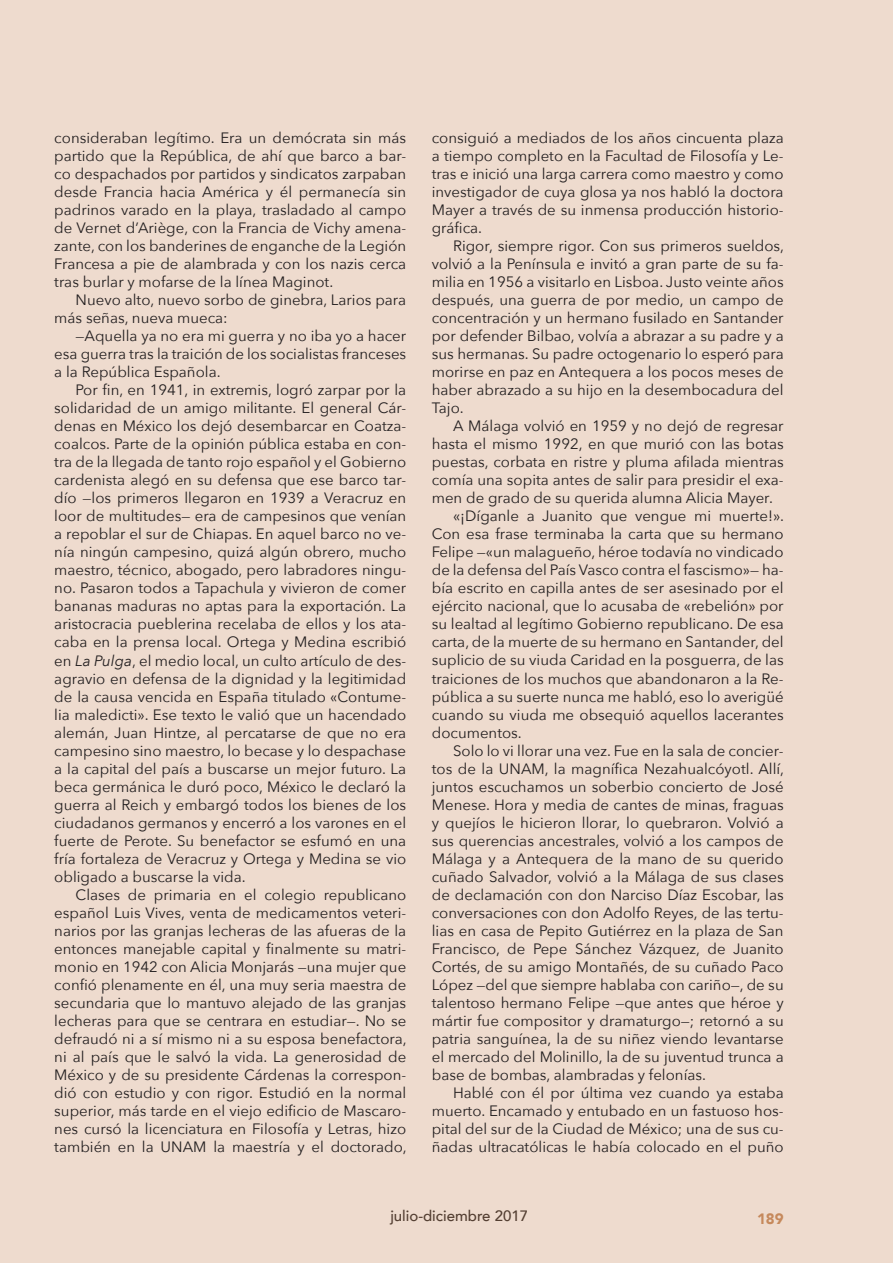
<style>
.page{position:relative;width:893px;height:1263px;background:#eedbce}
.page>*{position:absolute;margin:0;border:0;box-sizing:border-box;transform-origin:0 0}
.t1{font:15px/18px "Avenir Next";color:#231f20;text-align:justify}
.t2{font:500 15px "Avenir";color:#231f20}
.t3{font:900 15px "Avenir";color:#c6895c}
.s1{font-style:italic}
</style>
<div class="page">
<p class="t1" style="left:54px;top:128px;width:353px">consideraban legítimo. Era un demócrata sin más partido que la República, de ahí que barco a bar&shy;co despachados por partidos y sindicatos zarpaban desde Francia hacia América y él permanecía sin padrinos varado en la playa, trasladado al campo de Vernet d’Ariège, con la Francia de Vichy amena&shy;zante, con los banderines de enganche de la Legión Francesa a pie de alambrada y con los nazis cerca tras burlar y mofarse de la línea Maginot.</p>
<p class="t1" style="left:54px;top:290px;width:353px;text-indent:21px">Nuevo alto, nuevo sorbo de ginebra, Larios para más señas, nueva mueca:</p>
<p class="t1" style="left:54px;top:326px;width:353px;text-indent:21px">—Aquella ya no era mi guerra y no iba yo a hacer esa guerra tras la traición de los socialistas franceses a la República Española.</p>
<p class="t1" style="left:54px;top:380px;width:353px;text-indent:21px">Por fin, en 1941, in extremis, logró zarpar por la solidaridad de un amigo militante. El general Cár&shy;denas en México los dejó desembarcar en Coatza&shy;coalcos. Parte de la opinión pública estaba en con&shy;tra de la llegada de tanto rojo español y el Gobierno cardenista alegó en su defensa que ese barco tar&shy;dío —los primeros llegaron en 1939 a Veracruz en loor de multitudes— era de campesinos que venían a repoblar el sur de Chiapas. En aquel barco no ve&shy;nía ningún campesino, quizá algún obrero, mucho maestro, técnico, abogado, pero labradores ningu&shy;no. Pasaron todos a Tapachula y vivieron de comer bananas maduras no aptas para la exportación. La aristocracia pueblerina recelaba de ellos y los ata&shy;caba en la prensa local. Ortega y Medina escribió en <span class="s1">La Pulga</span>, el medio local, un culto artículo de des&shy;agravio en defensa de la dignidad y la legitimidad de la causa vencida en España titulado «Contume&shy;lia maledicti». Ese texto le valió que un hacendado alemán, Juan Hintze, al percatarse de que no era campesino sino maestro, lo becase y lo despachase a la capital del país a buscarse un mejor futuro. La beca germánica le duró poco, México le declaró la guerra al Reich y embargó todos los bienes de los ciudadanos germanos y encerró a los varones en el fuerte de Perote. Su benefactor se esfumó en una fría fortaleza de Veracruz y Ortega y Medina se vio obligado a buscarse la vida.</p>
<p class="t1" style="left:54px;top:885px;width:354px;text-indent:21px">Clases de primaria en el colegio republicano español Luis Vives, venta de medicamentos veteri&shy;narios por las granjas lecheras de las afueras de la entonces manejable capital y finalmente su matri&shy;monio en 1942 con Alicia Monjarás —una mujer que confió plenamente en él, una muy seria maestra de secundaria que lo mantuvo alejado de las granjas lecheras para que se centrara en estudiar—. No se defraudó ni a sí mismo ni a su esposa benefactora, ni al país que le salvó la vida. La generosidad de México y de su presidente Cárdenas la correspon&shy;dió con estudio y con rigor. Estudió en la normal superior, más tarde en el viejo edificio de Mascaro&shy;nes cursó la licenciatura en Filosofía y Letras, hizo también en la UNAM la maestría y el doctorado,</p>
<p class="t1" style="left:432px;top:128px;width:353px">consiguió a mediados de los años cincuenta plaza a tiempo completo en la Facultad de Filosofía y Le&shy;tras e inició una larga carrera como maestro y como investigador de cuya glosa ya nos habló la doctora Mayer a través de su inmensa producción historio&shy;gráfica.</p>
<p class="t1" style="left:432px;top:236px;width:354px;text-indent:21px">Rigor, siempre rigor. Con sus primeros sueldos, volvió a la Península e invitó a gran parte de su fa&shy;milia en 1956 a visitarlo en Lisboa. Justo veinte años después, una guerra de por medio, un campo de concentración y un hermano fusilado en Santander por defender Bilbao, volvía a abrazar a su padre y a sus hermanas. Su padre octogenario lo esperó para morirse en paz en Antequera a los pocos meses de haber abrazado a su hijo en la desembocadura del Tajo.</p>
<p class="t1" style="left:432px;top:416px;width:353px;text-indent:21px">A Málaga volvió en 1959 y no dejó de regresar hasta el mismo 1992, en que murió con las botas puestas, corbata en ristre y pluma afilada mientras comía una sopita antes de salir para presidir el exa&shy;men de grado de su querida alumna Alicia Mayer.</p>
<p class="t1" style="left:432px;top:506px;width:354px;text-indent:21px">«¡Díganle a Juanito que vengue mi muerte!».<br>Con esa frase terminaba la carta que su hermano Felipe —«un malagueño, héroe todavía no vindicado de la defensa del País Vasco contra el fascismo»— ha&shy;bía escrito en capilla antes de ser asesinado por el ejército nacional, que lo acusaba de «rebelión» por su lealtad al legítimo Gobierno republicano. De esa carta, de la muerte de su hermano en Santander, del suplicio de su viuda Caridad en la posguerra, de las traiciones de los muchos que abandonaron a la Re&shy;pública a su suerte nunca me habló, eso lo averigüé cuando su viuda me obsequió aquellos lacerantes documentos.</p>
<p class="t1" style="left:432px;top:741px;width:354px;text-indent:21px">Solo lo vi llorar una vez. Fue en la sala de concier&shy;tos de la UNAM, la magnífica Nezahualcóyotl. Allí, juntos escuchamos un soberbio concierto de José Menese. Hora y media de cantes de minas, fraguas y quejíos le hicieron llorar, lo quebraron. Volvió a sus querencias ancestrales, volvió a los campos de Málaga y a Antequera de la mano de su querido cuñado Salvador, volvió a la Málaga de sus clases de declamación con don Narciso Díaz Escobar, las conversaciones con don Adolfo Reyes, de las tertu&shy;lias en casa de Pepito Gutiérrez en la plaza de San Francisco, de Pepe Sánchez Vázquez, de Juanito Cortés, de su amigo Montañés, de su cuñado Paco López —del que siempre hablaba con cariño—, de su talentoso hermano Felipe —que antes que héroe y mártir fue compositor y dramaturgo—; retornó a su patria sanguínea, la de su niñez viendo levantarse el mercado del Molinillo, la de su juventud trunca a base de bombas, alambradas y felonías.</p>
<p class="t1" style="left:432px;top:1083px;width:353px;text-indent:21px">Hablé con él por última vez cuando ya estaba muerto. Encamado y entubado en un fastuoso hos&shy;pital del sur de la Ciudad de México; una de sus cu&shy;ñadas ultracatólicas le había colocado en el puño</p>
<p class="t2" style="left:390px;top:1203px;width:139px">julio-diciembre 2017</p>
<p class="t3" style="left:757px;top:1206px;width:28px">189</p>
</div>
